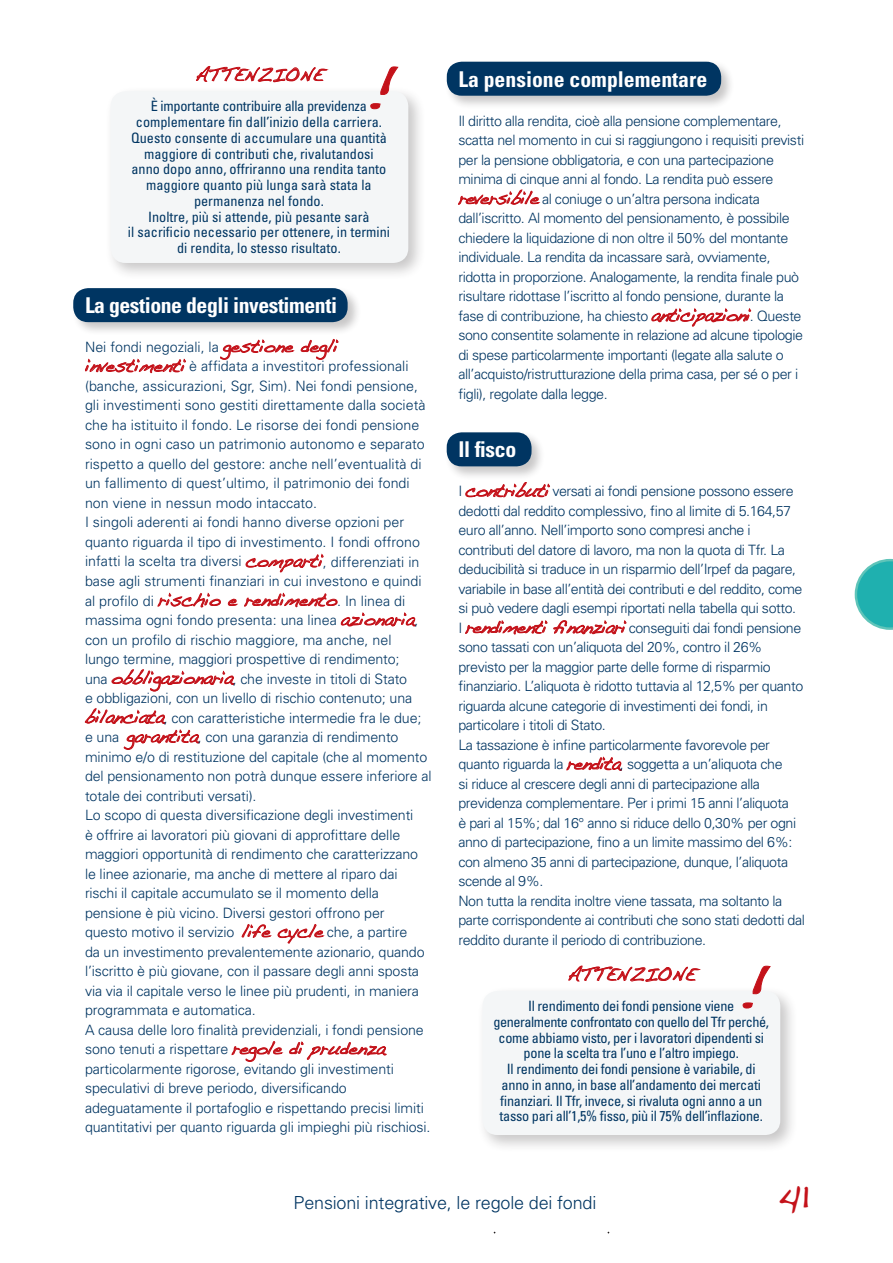
<style>
.page{position:relative;width:893px;height:1263px;background:#fff}
.page>*{position:absolute;margin:0;border:0;box-sizing:border-box;transform-origin:0 0}
.t1{font:60px "Handwriting Dakota";color:#c4121a;scale:1.3 1}
.t2{font:45px "Handwriting Dakota";color:#c4121a}
.t3{font:700 condensed 21.75px "Univers";letter-spacing:-.015em;color:#fff}
.t4{font:300 18px "Univers";letter-spacing:-.01em;color:#003562}
.t5{font:18px "Handwriting Dakota";color:#c4121a}
.t6{font:300 14.25px/19.5px "Univers";letter-spacing:-.01em;color:#003562}
.t7{font:300 14.25px/19.5px "Univers";letter-spacing:-.03em;color:#003562}
.t8{font:condensed 14.25px/15.8px "Univers";color:#003562;text-align:center}
.t9{font:condensed 14.25px/15.8px "Univers";letter-spacing:-.02em;color:#003562;text-align:center}
.s1{font-family:"Handwriting Dakota";font-weight:400;font-size:18px;color:#c4121a}
</style>
<div class="page">
<div style="left:444px;top:430px;width:101px;height:51px;background:#231f20;opacity:.25"></div>
<div style="left:447px;top:432px;width:84px;height:34px;background:#003562;border-radius:15px"></div>
<div style="left:445px;top:59px;width:290px;height:51px;background:#231f20;opacity:.25"></div>
<div style="left:447px;top:62px;width:274px;height:34px;background:#003562;border-radius:15px"></div>
<div style="left:71px;top:286px;width:291px;height:51px;background:#231f20;opacity:.25"></div>
<div style="left:73px;top:288px;width:275px;height:34px;background:#003562;border-radius:15px"></div>
<svg style="left:220px;top:339px;width:75px;height:21px"></svg>
<svg style="left:301px;top:339px;width:38px;height:21px"></svg>
<svg style="left:85px;top:358px;width:101px;height:15px"></svg>
<svg style="left:245px;top:553px;width:79px;height:19px"></svg>
<svg style="left:158px;top:592px;width:63px;height:15px"></svg>
<svg style="left:228px;top:598px;width:10px;height:8px"></svg>
<svg style="left:244px;top:592px;width:172px;height:35px"></svg>
<svg style="left:111px;top:669px;width:123px;height:22px"></svg>
<svg style="left:85px;top:708px;width:115px;height:42px"></svg>
<svg style="left:241px;top:924px;width:84px;height:20px"></svg>
<svg style="left:232px;top:1041px;width:51px;height:21px"></svg>
<svg style="left:289px;top:1041px;width:98px;height:19px"></svg>
<svg style="left:458px;top:189px;width:82px;height:16px"></svg>
<svg style="left:651px;top:308px;width:100px;height:19px"></svg>
<svg style="left:465px;top:482px;width:85px;height:15px"></svg>
<svg style="left:465px;top:620px;width:162px;height:15px"></svg>
<svg style="left:566px;top:756px;width:56px;height:15px"></svg>
<div style="left:105px;top:86px;width:321px;height:195px;background:#231f20;opacity:.25"></div>
<div style="left:111px;top:91px;width:297px;height:172px;background:#f4f6f7;border-radius:15px"></div>
<svg style="left:196px;top:66px;width:133px;height:16px"></svg>
<svg style="left:370px;top:66px;width:28px;height:43px"></svg>
<div style="left:477px;top:985px;width:321px;height:168px;background:#231f20;opacity:.25"></div>
<div style="left:483px;top:991px;width:297px;height:144px;background:#f4f6f7;border-radius:15px"></div>
<svg style="left:568px;top:965px;width:133px;height:17px"></svg>
<svg style="left:742px;top:965px;width:29px;height:44px"></svg>
<svg style="left:855px;top:559px;width:38px;height:71px"></svg>
<p class="t5" style="left:195px;top:64px;width:129px">ATTENZIONE</p>
<p class="t8" style="left:128px;top:98px;width:263px">È importante contribuire alla previdenza complementare fin dall’inizio della carriera.<br>Questo consente di accumulare una quantità maggiore di contributi che, rivalutandosi<br>anno dopo anno, offriranno una rendita tanto maggiore quanto più lunga sarà stata la permanenza nel fondo.<br>Inoltre, più si attende, più pesante sarà<br>il sacrificio necessario per ottenere, in termini di rendita, lo stesso risultato.</p>
<h1 class="t1" style="left:360px;top:54px;width:31px">!</h1>
<h3 class="t3" style="left:85px;top:292px;width:253px">La gestione degli investimenti</h3>
<p class="t6" style="left:85px;top:337px;width:348px">Nei fondi negoziali, la <span class="s1">gestione degli investimenti</span> è affidata a investitori professionali (banche, assicurazioni, Sgr, Sim). Nei fondi pensione, gli investimenti sono gestiti direttamente dalla società che ha istituito il fondo. Le risorse dei fondi pensione sono in ogni caso un patrimonio autonomo e separato rispetto a quello del gestore: anche nell’eventualità di un fallimento di quest’ultimo, il patrimonio dei fondi non viene in nessun modo intaccato.<br>I singoli aderenti ai fondi hanno diverse opzioni per quanto riguarda il tipo di investimento. I fondi offrono infatti la scelta tra diversi <span class="s1">comparti</span>, differenziati in base agli strumenti finanziari in cui investono e quindi al profilo di <span class="s1">rischio e rendimento</span>. In linea di massima ogni fondo presenta: una linea <span class="s1">azionaria</span>, con un profilo di rischio maggiore, ma anche, nel<br>lungo termine, maggiori prospettive di rendimento;<br>una <span class="s1">obbligazionaria</span>, che investe in titoli di Stato<br>e obbligazioni, con un livello di rischio contenuto; una <span class="s1">bilanciata</span>, con caratteristiche intermedie fra le due; e una <span class="s1">garantita</span>, con una garanzia di rendimento minimo e/o di restituzione del capitale (che al momento del pensionamento non potrà dunque essere inferiore al totale dei contributi versati).<br>Lo scopo di questa diversificazione degli investimenti<br>è offrire ai lavoratori più giovani di approfittare delle maggiori opportunità di rendimento che caratterizzano le linee azionarie, ma anche di mettere al riparo dai rischi il capitale accumulato se il momento della pensione è più vicino. Diversi gestori offrono per<br>questo motivo il servizio <span class="s1">life cycle</span> che, a partire<br>da un investimento prevalentemente azionario, quando l’iscritto è più giovane, con il passare degli anni sposta via via il capitale verso le linee più prudenti, in maniera programmata e automatica.<br>A causa delle loro finalità previdenziali, i fondi pensione sono tenuti a rispettare <span class="s1">regole di prudenza </span>particolarmente rigorose, evitando gli investimenti speculativi di breve periodo, diversificando adeguatamente il portafoglio e rispettando precisi limiti quantitativi per quanto riguarda gli impieghi più rischiosi.</p>
<h3 class="t3" style="left:458px;top:66px;width:250px">La pensione complementare</h3>
<p class="t7" style="left:458px;top:111px;width:347px">Il diritto alla rendita, cioè alla pensione complementare, scatta nel momento in cui si raggiungono i requisiti previsti per la pensione obbligatoria, e con una partecipazione minima di cinque anni al fondo. La rendita può essere <span class="s1">reversibile</span> al coniuge o un’altra persona indicata dall’iscritto. Al momento del pensionamento, è possibile chiedere la liquidazione di non oltre il 50% del montante individuale. La rendita da incassare sarà, ovviamente, ridotta in proporzione. Analogamente, la rendita finale può risultare ridottase l’iscritto al fondo pensione, durante la fase di contribuzione, ha chiesto <span class="s1">anticipazioni</span>. Queste sono consentite solamente in relazione ad alcune tipologie di spese particolarmente importanti (legate alla salute o all’acquisto/ristrutturazione della prima casa, per sé o per i figli), regolate dalla legge.</p>
<h3 class="t3" style="left:458px;top:436px;width:59px">Il fisco</h3>
<p class="t7" style="left:458px;top:481px;width:348px">I <span class="s1">contributi</span> versati ai fondi pensione possono essere dedotti dal reddito complessivo, fino al limite di 5.164,57 euro all’anno. Nell’importo sono compresi anche i contributi del datore di lavoro, ma non la quota di Tfr. La deducibilità si traduce in un risparmio dell’Irpef da pagare, variabile in base all’entità dei contributi e del reddito, come si può vedere dagli esempi riportati nella tabella qui sotto.<br>I <span class="s1">rendimenti finanziari</span> conseguiti dai fondi pensione sono tassati con un’aliquota del 20%, contro il 26% previsto per la maggior parte delle forme di risparmio finanziario. L’aliquota è ridotto tuttavia al 12,5% per quanto riguarda alcune categorie di investimenti dei fondi, in particolare i titoli di Stato.<br>La tassazione è infine particolarmente favorevole per quanto riguarda la <span class="s1">rendita</span>, soggetta a un’aliquota che<br>si riduce al crescere degli anni di partecipazione alla previdenza complementare. Per i primi 15 anni l’aliquota<br>è pari al 15%; dal 16° anno si riduce dello 0,30% per ogni anno di partecipazione, fino a un limite massimo del 6%: con almeno 35 anni di partecipazione, dunque, l’aliquota scende al 9%.<br>Non tutta la rendita inoltre viene tassata, ma soltanto la parte corrispondente ai contributi che sono stati dedotti dal reddito durante il periodo di contribuzione.</p>
<p class="t5" style="left:567px;top:963px;width:129px">ATTENZIONE</p>
<p class="t9" style="left:493px;top:998px;width:277px">Il rendimento dei fondi pensione viene generalmente confrontato con quello del Tfr perché, come abbiamo visto, per i lavoratori dipendenti si pone la scelta tra l’uno e l’altro impiego.<br>Il rendimento dei fondi pensione è variabile, di anno in anno, in base all’andamento dei mercati finanziari. Il Tfr, invece, si rivaluta ogni anno a un tasso pari all’1,5% fisso, più il 75% dell’inflazione.</p>
<h1 class="t1" style="left:732px;top:953px;width:31px">!</h1>
<p class="t4" style="left:294px;top:1191px;width:304px">Pensioni integrative, le regole dei fondi</p>
<h2 class="t2" style="left:776px;top:1165px;width:33px">41</h2>
</div>
